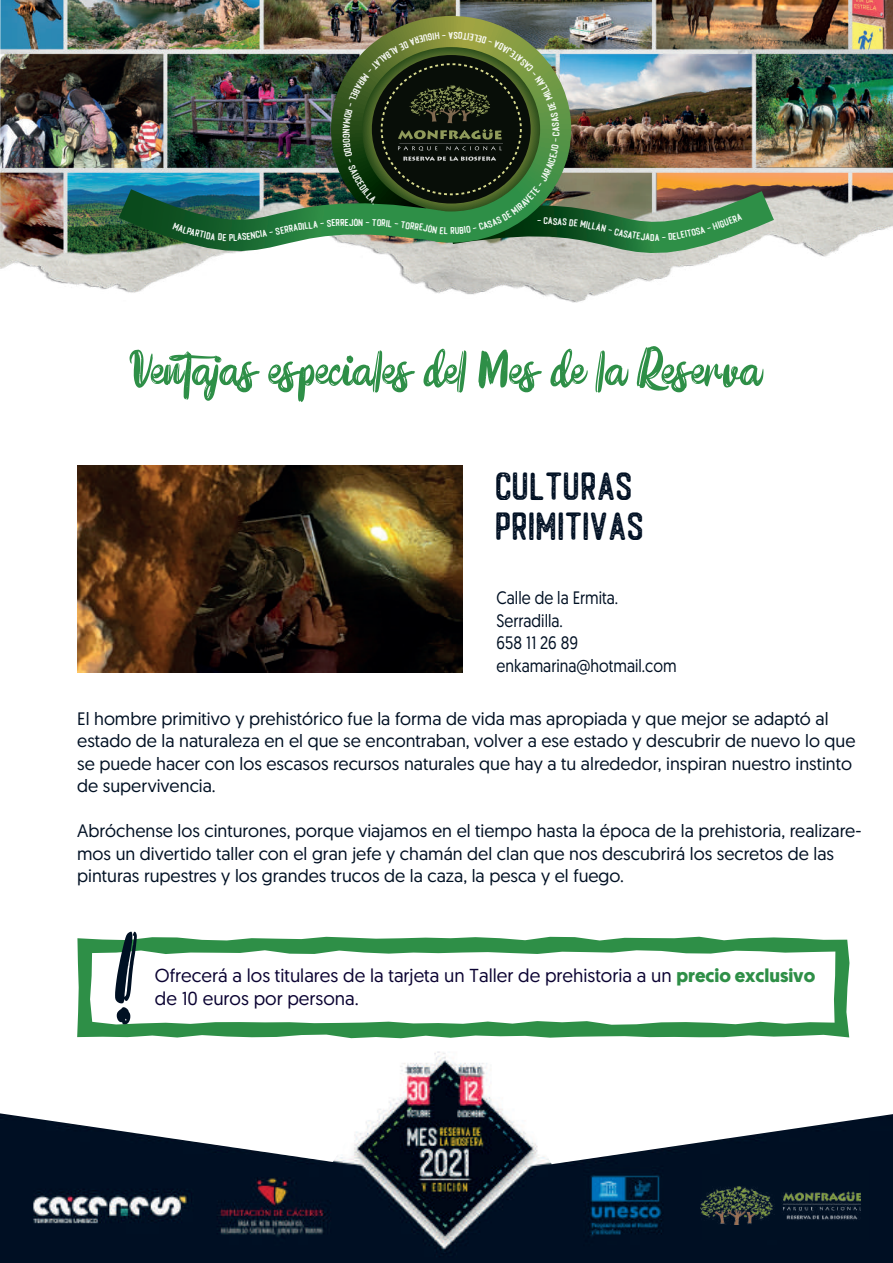
<style>
.page{position:relative;width:893px;height:1263px;background:#fff}
.page>*{position:absolute;margin:0;border:0;box-sizing:border-box;transform-origin:0 0}
.t1{font:52.8px "Begin";color:#2e8f47}
.t2{font:38.25px/40.5px "Autogate Sans Stamp";color:#001023}
.t3{font:18.75px/22.5px "Geomanist";color:#0b0332}
.t4{font:18px/22.5px "Geomanist";color:#001023}
.t5{font:18px/22.5px "Geomanist";color:#001023;scale:.88 1}
.t6{font:9.6px "Autogate Sans Stamp";color:#fff;scale:1.07 1}
.s1{font-weight:700;color:#2e8f47}
</style>
<div class="page">
<img style="left:0;top:0;width:893px;height:303px">
<svg style="left:415px;top:165px;width:394px;height:115px"></svg>
<img style="left:331px;top:16px;width:240px;height:227px">
<img style="left:84px;top:163px;width:394px;height:115px">
<svg style="left:77px;top:937px;width:772px;height:101px"></svg>
<img style="left:0;top:1051px;width:893px;height:212px">
<div style="left:702px;top:1170px;width:167px;height:70px;background:#001023"></div>
<img style="left:700px;top:1186px;width:161px;height:39px">
<svg style="left:115px;top:932px;width:22px;height:92px"></svg>
<img style="left:77px;top:465px;width:386px;height:207px">
<svg style="left:172px;top:223px;width:95px;height:18px;background:#145e2a"></svg>
<img style="left:289px;top:32px;width:453px;height:209px">
<p class="t6" style="left:269px;top:227px;width:20px;rotate:-11deg">- Ser</p>
<p class="t6" style="left:354px;top:216px;width:6px">ó</p>
<h1 class="t1" style="left:130px;top:341px;width:633px">Ventajas especiales del Mes de la Reserva</h1>
<h2 class="t2" style="left:497px;top:466px;width:150px">CULTURAS<br>PRIMITIVAS</h2>
<p class="t5" style="left:497px;top:586px;width:206px">Calle de la Ermita.<br>Serradilla.<br>658 11 26 89 enkamarina@hotmail.com</p>
<p class="t4" style="left:77px;top:706px;width:780px">El hombre primitivo y prehistórico fue la forma de vida mas apropiada y que mejor se adaptó al estado de la naturaleza en el que se encontraban, volver a ese estado y descubrir de nuevo lo que se puede hacer con los escasos recursos naturales que hay a tu alrededor, inspiran nuestro instinto de supervivencia.</p>
<p class="t4" style="left:77px;top:819px;width:786px">Abróchense los cinturones, porque viajamos en el tiempo hasta la época de la prehistoria, realizare&shy;mos un divertido taller con el gran jefe y chamán del clan que nos descubrirá los secretos de las pinturas rupestres y los grandes trucos de la caza, la pesca y el fuego.</p>
<p class="t3" style="left:155px;top:964px;width:662px">Ofrecerá a los titulares de la tarjeta un Taller de prehistoria a un <span class="s1">precio exclusivo </span>de 10 euros por persona.</p>
</div>
